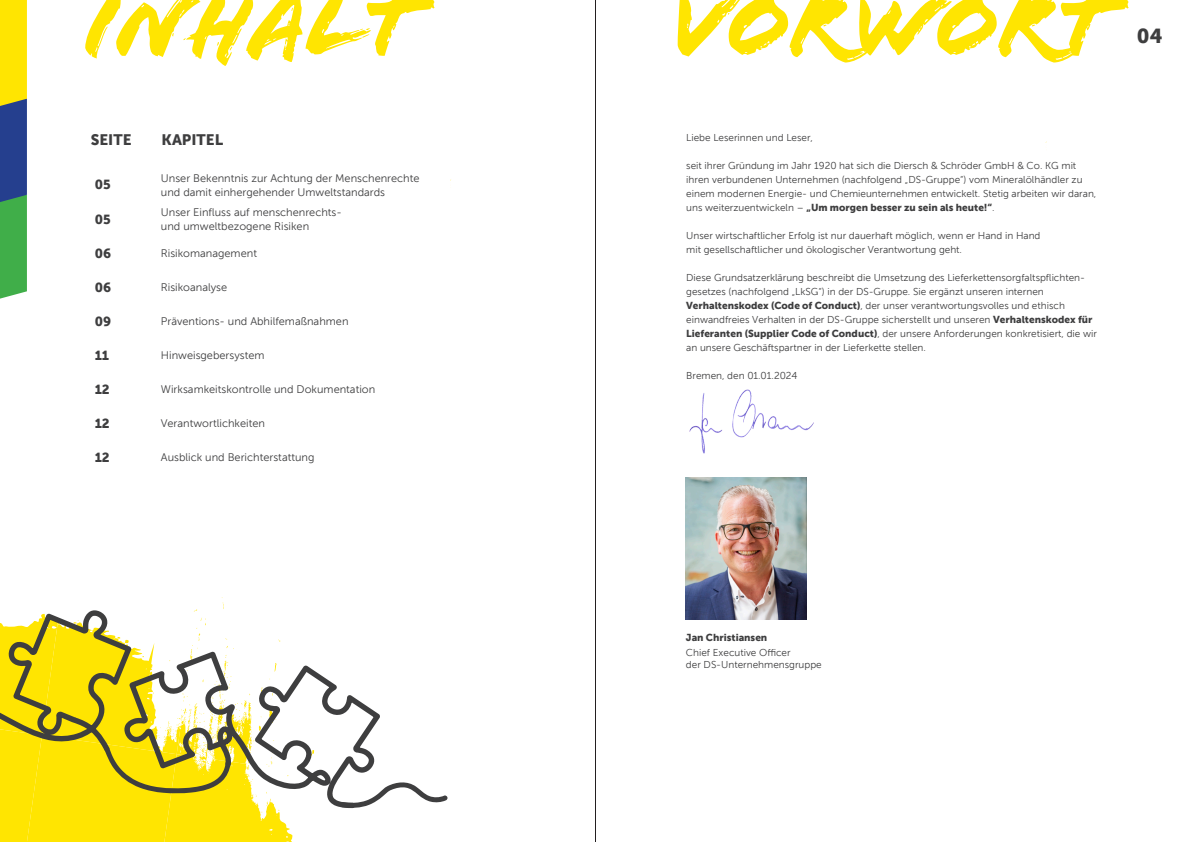
<style>
.page{position:relative;width:1191px;height:842px;background:#fff}
.page>*{position:absolute;margin:0;border:0;box-sizing:border-box;transform-origin:0 0}
.t1{font:100px "Flood Std";letter-spacing:-.03em;color:#ffe501}
.t2{font:20px "Museo Sans 900";color:#3e3e3f}
.t3{font:15px "Museo Sans 900";color:#3e3e3f}
.t4{font:13px "Museo Sans 900";color:#3e3e3f}
.t5{font:11px/14px "Museo Sans 300";color:#3e3e3f}
.t6{font:10px/14px "Museo Sansfor DS 300";color:#3e3e3f}
.t7{font:10px/12px "Museo Sans 300";color:#3e3e3f}
.t8{font:10px "Museo Sans 900";color:#3e3e3f}
.s1{font-family:"Museo Sans 900"}
</style>
<div class="page">
<svg style="left:0;top:0;width:27px;height:299px;background:#7b9e49"></svg>
<svg style="left:0;top:602px;width:380px;height:240px"></svg>
<svg style="left:340px;top:780px;width:108px;height:28px"></svg>
<svg style="left:104px;top:618px;width:215px;height:195px"></svg>
<img style="left:686px;top:478px;width:120px;height:141px">
<img style="left:689px;top:389px;width:125px;height:65px">
<hr style="left:595px;top:0;width:1px;height:842px;background:#231f20">
<p class="t1" style="left:82px;top:-33px;width:339px">INHALT</p>
<p class="t1" style="left:670px;top:-33px;width:445px">VORWORT</p>
<p class="t2" style="left:1137px;top:24px;width:27px">04</p>
<p class="t3" style="left:91px;top:131px;width:42px">SEITE</p>
<p class="t3" style="left:162px;top:131px;width:63px">KAPITEL</p>
<p class="t4" style="left:95px;top:178px;width:17px">05</p>
<p class="t5" style="left:161px;top:171px;width:260px">Unser Bekenntnis zur Achtung der Menschenrechte und damit einhergehender Umweltstandards</p>
<p class="t4" style="left:95px;top:212px;width:17px">05</p>
<p class="t5" style="left:161px;top:205px;width:182px">Unser Einfluss auf menschenrechts-</p>
<p class="t5" style="left:161px;top:219px;width:150px">und umweltbezogene Risiken</p>
<p class="t4" style="left:95px;top:246px;width:18px">06</p>
<p class="t5" style="left:161px;top:246px;width:98px">Risikomanagement</p>
<p class="t4" style="left:95px;top:280px;width:18px">06</p>
<p class="t5" style="left:161px;top:280px;width:68px">Risikoanalyse</p>
<p class="t4" style="left:95px;top:314px;width:18px">09</p>
<p class="t5" style="left:161px;top:314px;width:189px">Präventions- und Abhilfemaßnahmen</p>
<p class="t4" style="left:95px;top:348px;width:16px">11</p>
<p class="t5" style="left:161px;top:348px;width:105px">Hinweisgebersystem</p>
<p class="t4" style="left:95px;top:382px;width:17px">12</p>
<p class="t5" style="left:161px;top:382px;width:216px">Wirksamkeitskontrolle und Dokumentation</p>
<p class="t4" style="left:95px;top:416px;width:17px">12</p>
<p class="t5" style="left:161px;top:416px;width:106px">Verantwortlichkeiten</p>
<p class="t4" style="left:95px;top:450px;width:17px">12</p>
<p class="t5" style="left:161px;top:450px;width:155px">Ausblick und Berichterstattung</p>
<p class="t6" style="left:686px;top:131px;width:128px">Liebe Leserinnen und Leser,</p>
<p class="t6" style="left:686px;top:159px;width:412px">seit ihrer Gründung im Jahr 1920 hat sich die Diersch &amp; Schröder GmbH &amp; Co. KG mit ihren verbundenen Unternehmen (nachfolgend „DS-Gruppe“) vom Mineralölhändler zu einem modernen Energie- und Chemieunternehmen entwickelt. Stetig arbeiten wir daran, uns weiterzuentwickeln – <span class="s1">„Um morgen besser zu sein als heute!“</span>.</p>
<p class="t6" style="left:686px;top:229px;width:356px">Unser wirtschaftlicher Erfolg ist nur dauerhaft möglich, wenn er Hand in Hand mit gesellschaftlicher und ökologischer Verantwortung geht.</p>
<p class="t6" style="left:686px;top:271px;width:412px">Diese Grundsatzerklärung beschreibt die Umsetzung des Lieferkettensorgfaltspflichten&shy;gesetzes (nachfolgend „LkSG“) in der DS-Gruppe. Sie ergänzt unseren internen <span class="s1">Verhaltenskodex (Code of Conduct)</span>, der unser verantwortungsvolles und ethisch einwandfreies Verhalten in der DS-Gruppe sicherstellt und unseren <span class="s1">Verhaltenskodex für Lieferanten (Supplier Code of Conduct)</span>, der unsere Anforderungen konkretisiert, die wir an unsere Geschäftspartner in der Lieferkette stellen.</p>
<p class="t7" style="left:686px;top:370px;width:113px">Bremen, den 01.01.2024</p>
<p class="t8" style="left:686px;top:632px;width:83px">Jan Christiansen</p>
<p class="t7" style="left:686px;top:646px;width:137px">Chief Executive Officer<br>der DS-Unternehmensgruppe</p>
</div>
